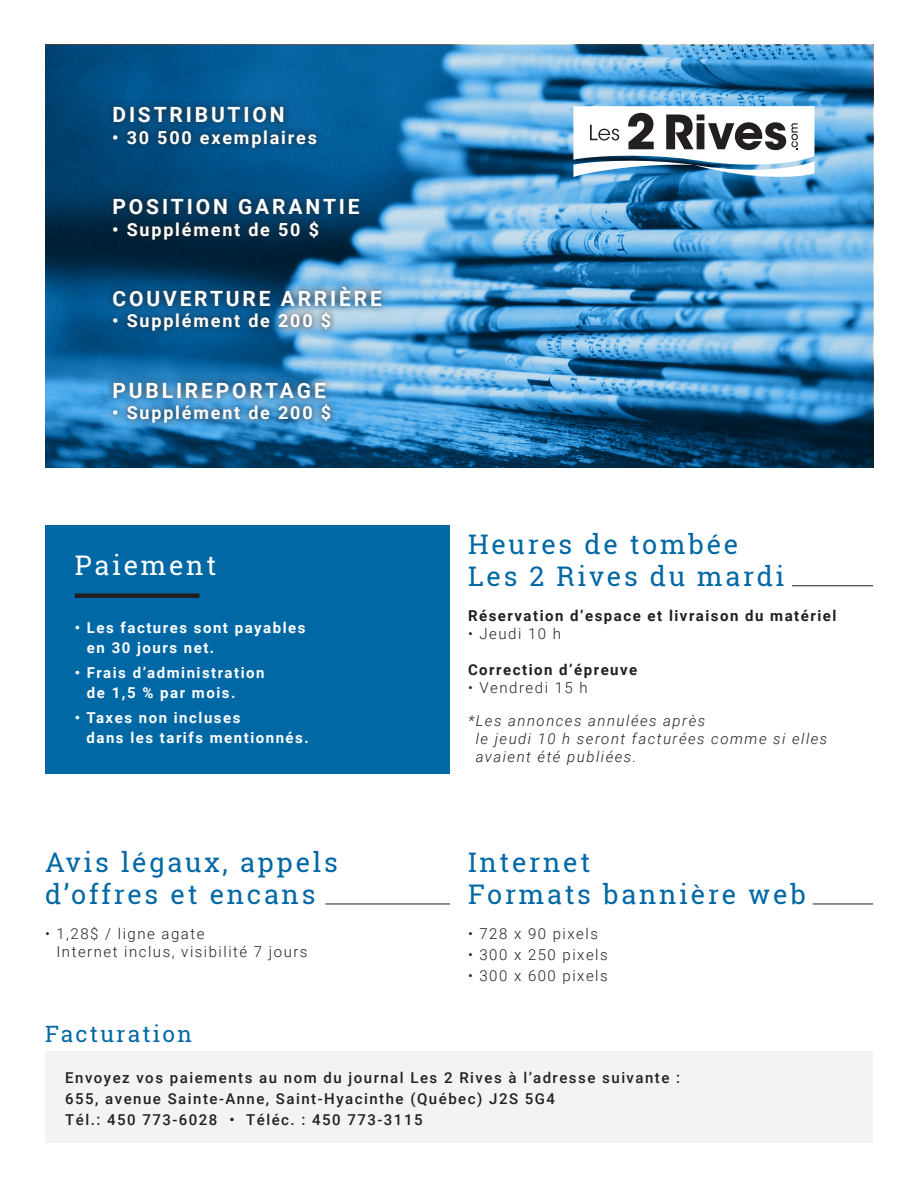
<style>
.page{position:relative;width:918px;height:1188px;background:#fff}
.page>*{position:absolute;margin:0;border:0;box-sizing:border-box;transform-origin:0 0}
.t1{font:27px/32.4px "Roboto Slab";letter-spacing:.1em;color:#0068a5}
.t2{font:27px "Roboto Slab";letter-spacing:.1em;color:#fff}
.t3{font:22.5px "Roboto Slab";letter-spacing:.1em;color:#0068a5}
.t4{font:700 21px "Roboto";letter-spacing:.135em;color:#fff}
.t5{font:700 18px "Roboto";letter-spacing:.1em;color:#fff}
.t6{font:500 15px/21px "Roboto";letter-spacing:.1em;color:#231f20}
.t7{font:700 15px/19.5px "Roboto";letter-spacing:.1em;color:#fff}
.t8{font:300 15px/18px "Roboto";letter-spacing:.1em;color:#231f20}
.t9{font:italic 300 15px/18px "Roboto";letter-spacing:.1em;color:#231f20}
.t10{font:700 15px "Roboto";letter-spacing:.1em;color:#231f20}
</style>
<div class="page">
<div style="left:45px;top:525px;width:405px;height:249px;background:#0068a5"></div>
<hr style="left:325px;top:904px;width:125px;height:1px;background:#231f20">
<hr style="left:792px;top:585px;width:81px;height:1px;background:#231f20">
<hr style="left:813px;top:904px;width:60px;height:1px;background:#231f20">
<div style="left:45px;top:1051px;width:828px;height:92px;background:#f2f3f4"></div>
<div style="left:75px;top:593px;width:124px;height:5px;background:#231f20"></div>
<svg style="left:45px;top:45px;width:828px;height:423px;background:#3880b1"></svg>
<svg style="left:106px;top:99px;width:283px;height:331px;background:#1f618e"></svg>
<svg style="left:573px;top:106px;width:241px;height:71px"></svg>
<h3 class="t4" style="left:113px;top:100px;width:174px">DISTRIBUTION</h3>
<p class="t5" style="left:112px;top:125px;width:206px">• 30 500 exemplaires</p>
<h3 class="t4" style="left:113px;top:192px;width:249px">POSITION GARANTIE</h3>
<p class="t5" style="left:112px;top:217px;width:208px">• Supplément de 50 $</p>
<h3 class="t4" style="left:113px;top:284px;width:271px">COUVERTURE ARRIÈRE</h3>
<p class="t5" style="left:112px;top:308px;width:220px">• Supplément de 200 $</p>
<h3 class="t4" style="left:113px;top:375px;width:215px">PUBLIREPORTAGE</h3>
<p class="t5" style="left:112px;top:400px;width:220px">• Supplément de 200 $</p>
<h1 class="t2" style="left:75px;top:547px;width:143px">Paiement</h1>
<p class="t7" style="left:87px;top:618px;width:220px;text-indent:-12px">• Les factures sont payables en 30 jours net.</p>
<p class="t7" style="left:87px;top:663px;width:179px;text-indent:-12px">• Frais d’administration de 1,5 % par mois.</p>
<p class="t7" style="left:87px;top:708px;width:224px;text-indent:-12px">• Taxes non incluses<br>dans les tarifs mentionnés.</p>
<h1 class="t1" style="left:45px;top:846px;width:294px">Avis légaux, appels d’offres et encans</h1>
<p class="t8" style="left:56px;top:925px;width:253px;text-indent:-11px">• 1,28$ / ligne agate<br>Internet inclus, visibilité 7 jours</p>
<h2 class="t3" style="left:45px;top:1018px;width:148px">Facturation</h2>
<h1 class="t1" style="left:468px;top:527px;width:318px">Heures de tombée<br>Les 2 Rives du mardi</h1>
<p class="t10" style="left:468px;top:605px;width:370px">Réservation d’espace et livraison du matériel</p>
<p class="t8" style="left:468px;top:624px;width:95px">• Jeudi 10 h</p>
<p class="t10" style="left:468px;top:659px;width:171px">Correction d’épreuve</p>
<p class="t8" style="left:468px;top:678px;width:121px">• Vendredi 15 h</p>
<p class="t9" style="left:476px;top:711px;width:353px;text-indent:-8px">*Les annonces annulées après<br>le jeudi 10 h seront facturées comme si elles avaient été publiées.</p>
<h1 class="t1" style="left:468px;top:846px;width:340px">Internet<br>Formats bannière web</h1>
<p class="t8" style="left:468px;top:925px;width:131px">• 728 x 90 pixels</p>
<p class="t8" style="left:468px;top:946px;width:141px">• 300 x 250 pixels</p>
<p class="t8" style="left:468px;top:967px;width:141px">• 300 x 600 pixels</p>
<p class="t6" style="left:65px;top:1067px;width:616px">Envoyez vos paiements au nom du journal Les 2 Rives à l’adresse suivante :<br>655, avenue Sainte-Anne, Saint-Hyacinthe (Québec) J2S 5G4<br>Tél.: 450 773-6028 • Téléc. : 450 773-3115</p>
</div>
